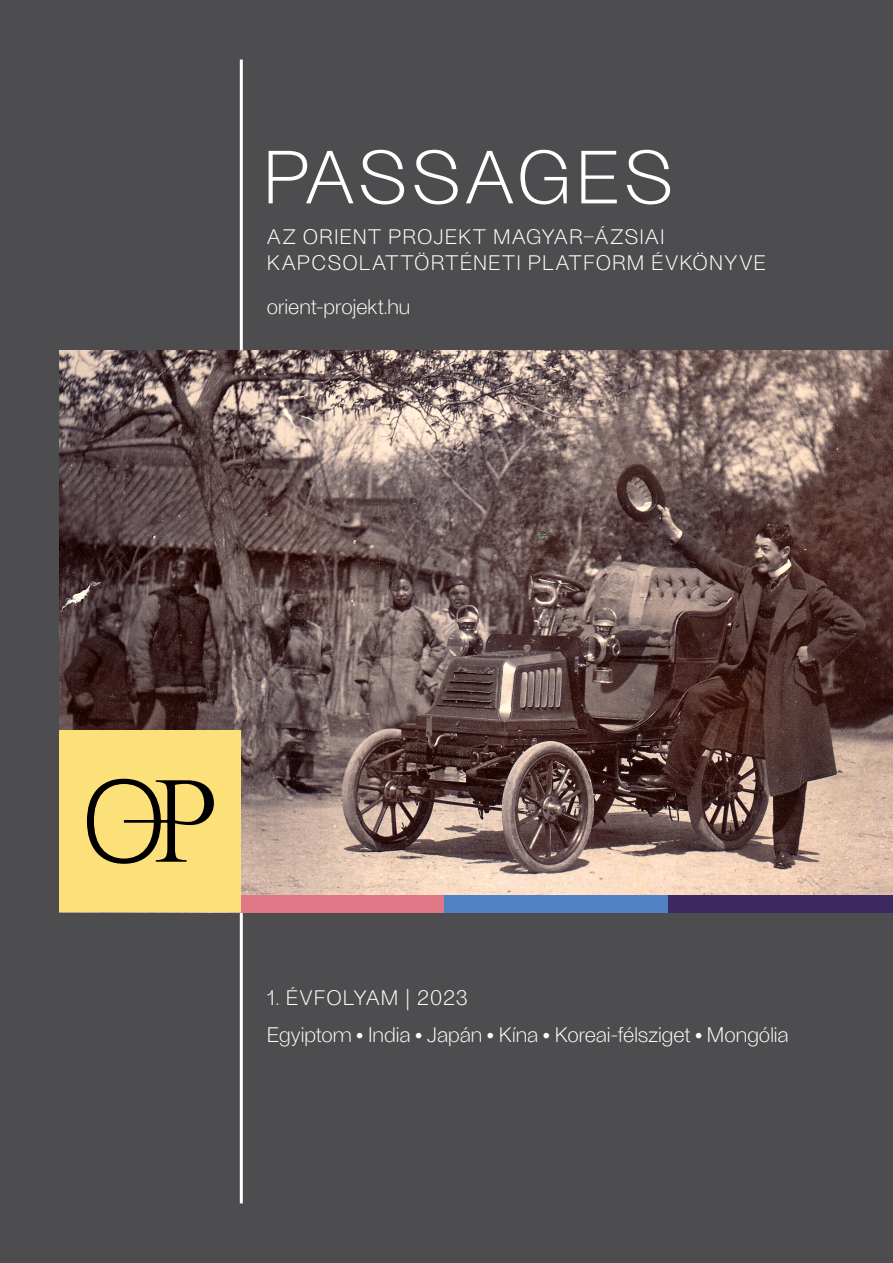
<style>
.page{position:relative;width:893px;height:1263px;background:#4d4d4f}
.page>*{position:absolute;margin:0;border:0;box-sizing:border-box;transform-origin:0 0}
.t1{font:300 75px "Ambiant";letter-spacing:.045em;color:#fff}
.t2{font:300 21px/36.9px "Ambiant";letter-spacing:.01em;color:#fff}
.t3{font:300 21px/25.2px "Ambiant";letter-spacing:.05em;color:#fff}
.s1{font-family:"Spectral";font-weight:400}
</style>
<div class="page">
<hr style="left:240px;top:60px;width:3px;height:1143px;background:#fff">
<img style="left:60px;top:351px;width:833px;height:544px">
<div style="left:60px;top:730px;width:181px;height:182px;background:#fce079"></div>
<div style="left:241px;top:895px;width:203px;height:17px;background:#de7887"></div>
<div style="left:444px;top:895px;width:225px;height:17px;background:#5182c3"></div>
<div style="left:669px;top:895px;width:224px;height:17px;background:#3d2961"></div>
<svg style="left:87px;top:779px;width:127px;height:85px"></svg>
<h1 class="t1" style="left:263px;top:138px;width:412px">PASSAGES</h1>
<p class="t3" style="left:267px;top:225px;width:501px">AZ ORIENT PROJEKT MAGYAR–ÁZSIAI<br>KAPCSOLATTÖRTÉNETI PLATFORM ÉVKÖNYVE</p>
<p class="t2" style="left:267px;top:289px;width:145px">orient-projekt.hu</p>
<p class="t2" style="left:267px;top:979px;width:523px">1. ÉVFOLYAM <span class="s1">|</span> 2023<br>Egyiptom • India • Japán • Kína • Koreai-félsziget • Mongólia</p>
</div>
